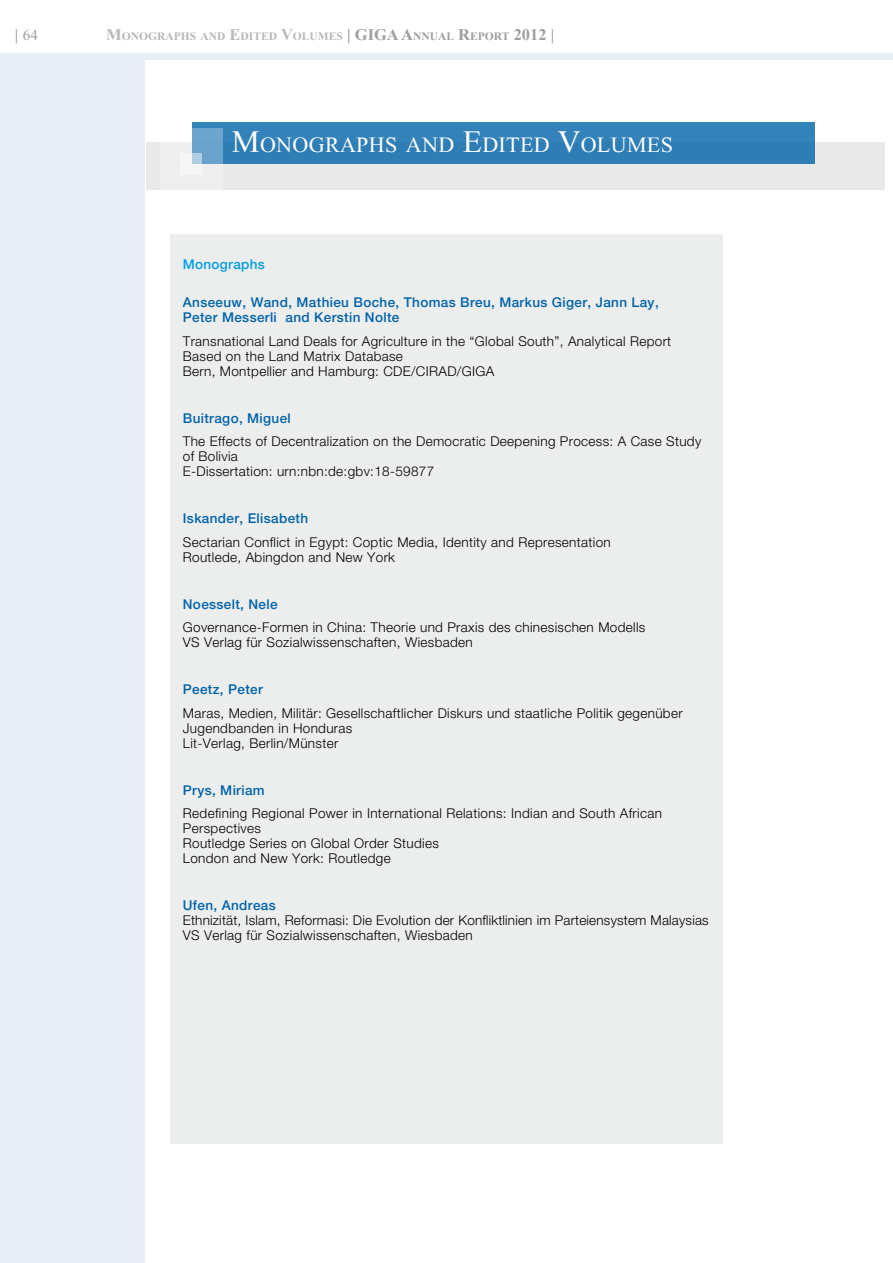
<style>
.page{position:relative;width:893px;height:1263px;background:#fff}
.page>*{position:absolute;margin:0;border:0;box-sizing:border-box;transform-origin:0 0}
.t1{font:22.05px "Times Beyrut Roman";letter-spacing:.015em;color:#fff}
.t2{font:15px "Times New Roman";color:#9c9e9f}
.t3{font:300 13.5px/15px "Helvetica Neue";letter-spacing:.025em;color:#000}
.t4{font:500 13.5px/15px "Helvetica Neue";letter-spacing:.025em;color:#0063a8}
.t5{font:500 13.5px "Helvetica Neue";letter-spacing:.025em;color:#009ee0}
.t6{font:700 11.55px "Times Beyrut Roman";color:#b6b8b9}
.t7{font:700 11.55px "Times Beyrut Roman";color:#9c9e9f}
.s1{font-family:"Times Beyrut Roman";font-weight:700;font-size:16.5px}
.s2{font-size:16.5px}
.s3{font-size:16.5px;color:#9c9e9f}
.s4{font-size:31.5px}
</style>
<div class="page">
<div style="left:0;top:53px;width:893px;height:7px;background:#e8edf6"></div>
<div style="left:0;top:60px;width:145px;height:1203px;background:#e8edf6"></div>
<div style="left:146px;top:142px;width:738px;height:48px;background:#e9e9e9"></div>
<div style="left:192px;top:122px;width:622px;height:42px;background:#2e7db5"></div>
<svg style="left:180px;top:129px;width:42px;height:46px"></svg>
<svg style="left:181px;top:153px;width:21px;height:21px"></svg>
<div style="left:170px;top:235px;width:553px;height:909px;background:#eceded"></div>
<p class="t2" style="left:15px;top:25px;width:25px"><span class="s1">|</span> 64</p>
<p class="t6" style="left:106px;top:29px;width:260px"><span class="s2">M</span>ONOGRAPHS AND <span class="s2">E</span>DITED <span class="s2">V</span>OLUMES <span class="s3">|</span> <span class="s3">GIG</span></p>
<p class="t7" style="left:387px;top:29px;width:169px"><span class="s2">A A</span>NNUAL <span class="s2">R</span>EPORT <span class="s2">2012</span> <span class="s2">|</span></p>
<h1 class="t1" style="left:232px;top:132px;width:443px"><span class="s4">M</span>ONOGRAPHS AND <span class="s4">E</span>DITED <span class="s4">V</span>OLUMES</h1>
<p class="t5" style="left:183px;top:256px;width:84px">Monographs</p>
<p class="t4" style="left:183px;top:295px;width:477px">Anseeuw, Wand, Mathieu Boche, Thomas Breu, Markus Giger, Jann Lay,<br>Peter Messerli and Kerstin Nolte</p>
<p class="t3" style="left:183px;top:333px;width:490px">Transnational Land Deals for Agriculture in the “Global South”, Analytical Report<br>Based on the Land Matrix Database<br>Bern, Montpellier and Hamburg: CDE/CIRAD/GIGA</p>
<p class="t4" style="left:183px;top:410px;width:110px">Buitrago, Miguel</p>
<p class="t3" style="left:183px;top:434px;width:520px">The Effects of Decentralization on the Democratic Deepening Process: A Case Study of Bolivia<br>E-Dissertation: urn:nbn:de:gbv:18-59877</p>
<p class="t4" style="left:183px;top:511px;width:127px">Iskander, Elisabeth</p>
<p class="t3" style="left:183px;top:534px;width:429px">Sectarian Conflict in Egypt: Coptic Media, Identity and Representation<br>Routlede, Abingdon and New York</p>
<p class="t4" style="left:183px;top:596px;width:96px">Noesselt, Nele</p>
<p class="t3" style="left:183px;top:620px;width:464px">Governance-Formen in China: Theorie und Praxis des chinesischen Modells<br>VS Verlag für Sozialwissenschaften, Wiesbaden</p>
<p class="t4" style="left:183px;top:682px;width:82px">Peetz, Peter</p>
<p class="t3" style="left:183px;top:705px;width:501px">Maras, Medien, Militär: Gesellschaftlicher Diskurs und staatliche Politik gegenüber<br>Jugendbanden in Honduras<br>Lit-Verlag, Berlin/Münster</p>
<p class="t4" style="left:183px;top:782px;width:83px">Prys, Miriam</p>
<p class="t3" style="left:183px;top:806px;width:481px">Redefining Regional Power in International Relations: Indian and South African Perspectives<br>Routledge Series on Global Order Studies<br>London and New York: Routledge</p>
<p class="t4" style="left:183px;top:898px;width:94px">Ufen, Andreas</p>
<p class="t3" style="left:183px;top:913px;width:527px">Ethnizität, Islam, Reformasi: Die Evolution der Konfliktlinien im Parteiensystem Malaysias<br>VS Verlag für Sozialwissenschaften, Wiesbaden</p>
</div>
